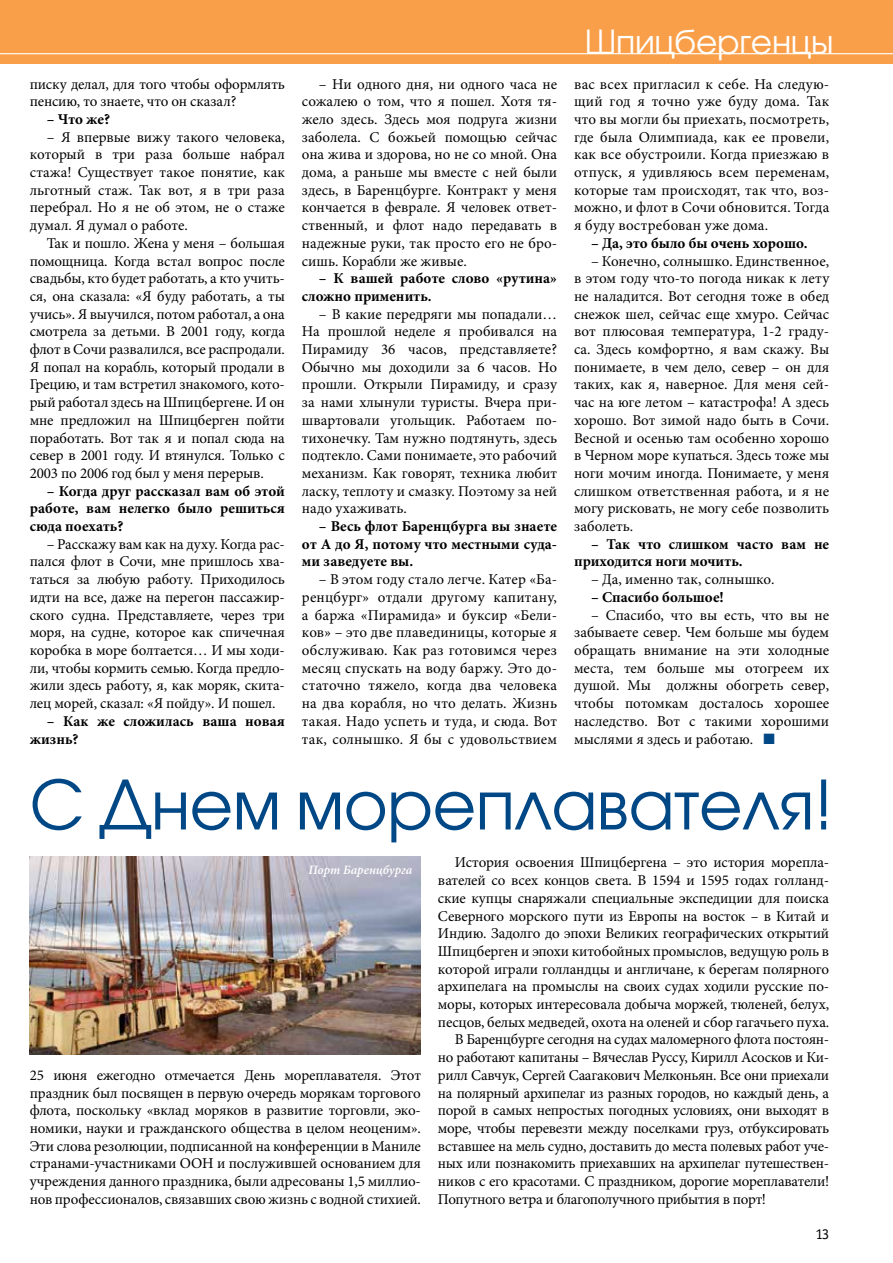
<style>
.page{position:relative;width:893px;height:1263px;background:#fff}
.page>*{position:absolute;margin:0;border:0;box-sizing:border-box;transform-origin:0 0}
.t1{font:67.5px "Avant Garde Gothic Book ITC";letter-spacing:-.01em;color:#004785}
.t2{font:33px "Avant Garde Gothic Book ITC";color:#fff}
.t3{font:15px/17.7px "Minion Pro";letter-spacing:-.01em;color:#000;text-align:justify}
.t4{font:700 15px/17.7px "Minion Pro";color:#000}
.t5{font:15px "Officina Sans Book ITC";color:#000}
.t6{font:italic 600 12.75px "Minion Pro";color:#fff}
.s1{color:#004785}
</style>
<div class="page">
<div style="left:0;top:0;width:893px;height:64px;background:#f99f49"></div>
<hr style="left:0;top:53px;width:893px;height:1px;background:#fff">
<img style="left:30px;top:856px;width:391px;height:198px">
<p class="t3" style="left:30px;top:75px;width:257px">писку делал, для того чтобы оформлять пенсию, то знаете, что он сказал?</p>
<p class="t4" style="left:47px;top:110px;width:65px">– Что же?</p>
<p class="t3" style="left:30px;top:128px;width:257px;text-indent:17px">– Я впервые вижу такого человека, который в три раза больше набрал стажа! Существует такое понятие, как льготный стаж. Так вот, я в три раза перебрал. Но я не об этом, не о стаже думал. Я думал о работе.</p>
<p class="t3" style="left:30px;top:234px;width:257px;text-indent:17px">Так и пошло. Жена у меня – большая помощница. Когда встал вопрос после свадьбы, кто будет работать, а кто учить&shy;ся, она сказала: «Я буду работать, а ты учись». Я выучился, потом работал, а она смотрела за детьми. В 2001 году, когда флот в Сочи развалился, все распродали.<br>Я попал на корабль, который продали в Грецию, и там встретил знакомого, кото&shy;рый работал здесь на Шпицбергене. И он мне предложил на Шпицберген пойти поработать. Вот так я и попал сюда на север в 2001 году. И втянулся. Только с 2003 по 2006 год был у меня перерыв.</p>
<p class="t4" style="left:30px;top:482px;width:257px;text-align:justify;text-indent:17px">– Когда друг рассказал вам об этой работе, вам нелегко было решиться сюда поехать?</p>
<p class="t3" style="left:30px;top:535px;width:257px;text-indent:17px">– Расскажу вам как на духу. Когда рас&shy;пался флот в Сочи, мне пришлось хва&shy;таться за любую работу. Приходилось идти на все, даже на перегон пассажир&shy;ского судна. Представляете, через три моря, на судне, которое как спичечная коробка в море болтается… И мы ходи&shy;ли, чтобы кормить семью. Когда предло&shy;жили здесь работу, я, как моряк, скита&shy;лец морей, сказал: «Я пойду». И пошел.</p>
<p class="t4" style="left:30px;top:712px;width:257px;text-indent:17px">– Как же сложилась ваша новая жизнь?</p>
<p class="t3" style="left:302px;top:75px;width:257px;text-indent:17px">– Ни одного дня, ни одного часа не сожалею о том, что я пошел. Хотя тя&shy;жело здесь. Здесь моя подруга жизни заболела. С божьей помощью сейчас она жива и здорова, но не со мной. Она дома, а раньше мы вместе с ней были здесь, в Баренцбурге. Контракт у меня кончается в феврале. Я человек ответ&shy;ственный, и флот надо передавать в надежные руки, так просто его не бро&shy;сишь. Корабли же живые.</p>
<p class="t4" style="left:302px;top:269px;width:257px;text-indent:17px">– К вашей работе слово «рутина» сложно применить.</p>
<p class="t3" style="left:302px;top:305px;width:257px;text-indent:17px">– В какие передряги мы попадали… На прошлой неделе я пробивался на Пирамиду 36 часов, представляете?<br>Обычно мы доходили за 6 часов. Но прошли. Открыли Пирамиду, и сразу за нами хлынули туристы. Вчера при&shy;швартовали угольщик. Работаем по&shy;тихонечку. Там нужно подтянуть, здесь подтекло. Сами понимаете, это рабочий механизм. Как говорят, техника любит ласку, теплоту и смазку. Поэтому за ней надо ухаживать.</p>
<p class="t4" style="left:302px;top:517px;width:257px;text-align:justify;text-indent:17px">– Весь флот Баренцбурга вы знаете от А до Я, потому что местными суда&shy;ми заведуете вы.</p>
<p class="t3" style="left:302px;top:571px;width:257px;text-indent:17px">– В этом году стало легче. Катер «Ба&shy;ренцбург» отдали другому капитану, а баржа «Пирамида» и буксир «Бели&shy;ков» – это две плавединицы, которые я обслуживаю. Как раз готовимся через месяц спускать на воду баржу. Это до&shy;статочно тяжело, когда два человека на два корабля, но что делать. Жизнь такая. Надо успеть и туда, и сюда. Вот так, солнышко. Я бы с удовольствием</p>
<h2 class="t2" style="left:585px;top:22px;width:250px">Шпицбергенцы</h2>
<p class="t3" style="left:574px;top:75px;width:257px">вас всех пригласил к себе. На следую&shy;щий год я точно уже буду дома. Так что вы могли бы приехать, посмотреть, где была Олимпиада, как ее провели, как все обустроили. Когда приезжаю в отпуск, я удивляюсь всем переменам, которые там происходят, так что, воз&shy;можно, и флот в Сочи обновится. Тогда я буду востребован уже дома.</p>
<p class="t4" style="left:591px;top:234px;width:218px">– Да, это было бы очень хорошо.</p>
<p class="t3" style="left:574px;top:252px;width:257px;text-indent:17px">– Конечно, солнышко. Единственное, в этом году что-то погода никак к лету не наладится. Вот сегодня тоже в обед снежок шел, сейчас еще хмуро. Сейчас вот плюсовая температура, 1-2 граду&shy;са. Здесь комфортно, я вам скажу. Вы понимаете, в чем дело, север – он для таких, как я, наверное. Для меня сей&shy;час на юге летом – катастрофа! А здесь хорошо. Вот зимой надо быть в Сочи.<br>Весной и осенью там особенно хорошо в Черном море купаться. Здесь тоже мы ноги мочим иногда. Понимаете, у меня слишком ответственная работа, и я не могу рисковать, не могу себе позволить заболеть.</p>
<p class="t4" style="left:574px;top:535px;width:257px;text-indent:17px">– Так что слишком часто вам не приходится ноги мочить.</p>
<p class="t3" style="left:591px;top:571px;width:185px">– Да, именно так, солнышко.</p>
<p class="t4" style="left:591px;top:588px;width:134px">– Спасибо большое!</p>
<p class="t3" style="left:574px;top:606px;width:257px;text-indent:17px">– Спасибо, что вы есть, что вы не забываете север. Чем больше мы будем обращать внимание на эти холодные места, тем больше мы отогреем их душой. Мы должны обогреть север, чтобы потомкам досталось хорошее наследство. Вот с такими хорошими мыслями я здесь и работаю. <span class="s1">■</span></p>
<h1 class="t1" style="left:30px;top:764px;width:805px">С Днем мореплавателя!</h1>
<p class="t6" style="left:308px;top:861px;width:105px">Порт Баренцбурга</p>
<p class="t3" style="left:455px;top:854px;width:376px">История освоения Шпицбергена – это история морепла-</p>
<p class="t3" style="left:438px;top:871px;width:393px">вателей со всех концов света. В 1594 и 1595 годах голланд-</p>
<p class="t3" style="left:438px;top:889px;width:393px">ские купцы снаряжали специальные экспедиции для поиска</p>
<p class="t3" style="left:438px;top:907px;width:393px">Северного морского пути из Европы на восток – в Китай и</p>
<p class="t3" style="left:438px;top:925px;width:393px">Индию. Задолго до эпохи Великих географических открытий</p>
<p class="t3" style="left:438px;top:942px;width:393px">Шпицберген и эпохи китобойных промыслов, ведущую роль в</p>
<p class="t3" style="left:438px;top:960px;width:393px">которой играли голландцы и англичане, к берегам полярного</p>
<p class="t3" style="left:438px;top:978px;width:393px">архипелага на промыслы на своих судах ходили русские по-</p>
<p class="t3" style="left:438px;top:995px;width:393px">моры, которых интересовала добыча моржей, тюленей, белух,</p>
<p class="t3" style="left:438px;top:1013px;width:393px">песцов, белых медведей, охота на оленей и сбор гагачьего пуха.</p>
<p class="t3" style="left:455px;top:1031px;width:376px">В Баренцбурге сегодня на судах маломерного флота постоян-</p>
<p class="t3" style="left:438px;top:1048px;width:393px">но работают капитаны – Вячеслав Руссу, Кирилл Асосков и Ки-</p>
<p class="t3" style="left:438px;top:1066px;width:393px">рилл Савчук, Сергей Саагакович Мелконьян. Все они приехали</p>
<p class="t3" style="left:438px;top:1084px;width:393px">на полярный архипелаг из разных городов, но каждый день, а</p>
<p class="t3" style="left:438px;top:1102px;width:393px">порой в самых непростых погодных условиях, они выходят в</p>
<p class="t3" style="left:438px;top:1119px;width:393px">море, чтобы перевезти между поселками груз, отбуксировать</p>
<p class="t3" style="left:438px;top:1137px;width:393px">вставшее на мель судно, доставить до места полевых работ уче-</p>
<p class="t3" style="left:438px;top:1155px;width:393px">ных или познакомить приехавших на архипелаг путешествен-</p>
<p class="t3" style="left:438px;top:1172px;width:393px">ников с его красотами. С праздником, дорогие мореплаватели!</p>
<p class="t3" style="left:438px;top:1190px;width:330px">Попутного ветра и благополучного прибытия в порт!</p>
<p class="t3" style="left:30px;top:1066px;width:393px">25 июня ежегодно отмечается День мореплавателя. Этот праздник был посвящен в первую очередь морякам торгового флота, поскольку «вклад моряков в развитие торговли, эко&shy;номики, науки и гражданского общества в целом неоценим».<br>Эти слова резолюции, подписанной на конференции в Маниле странами-участниками ООН и послужившей основанием для учреждения данного праздника, были адресованы 1,5 миллио&shy;нов профессионалов, связавших свою жизнь с водной стихией.</p>
<p class="t5" style="left:816px;top:1225px;width:15px">13</p>
</div>
